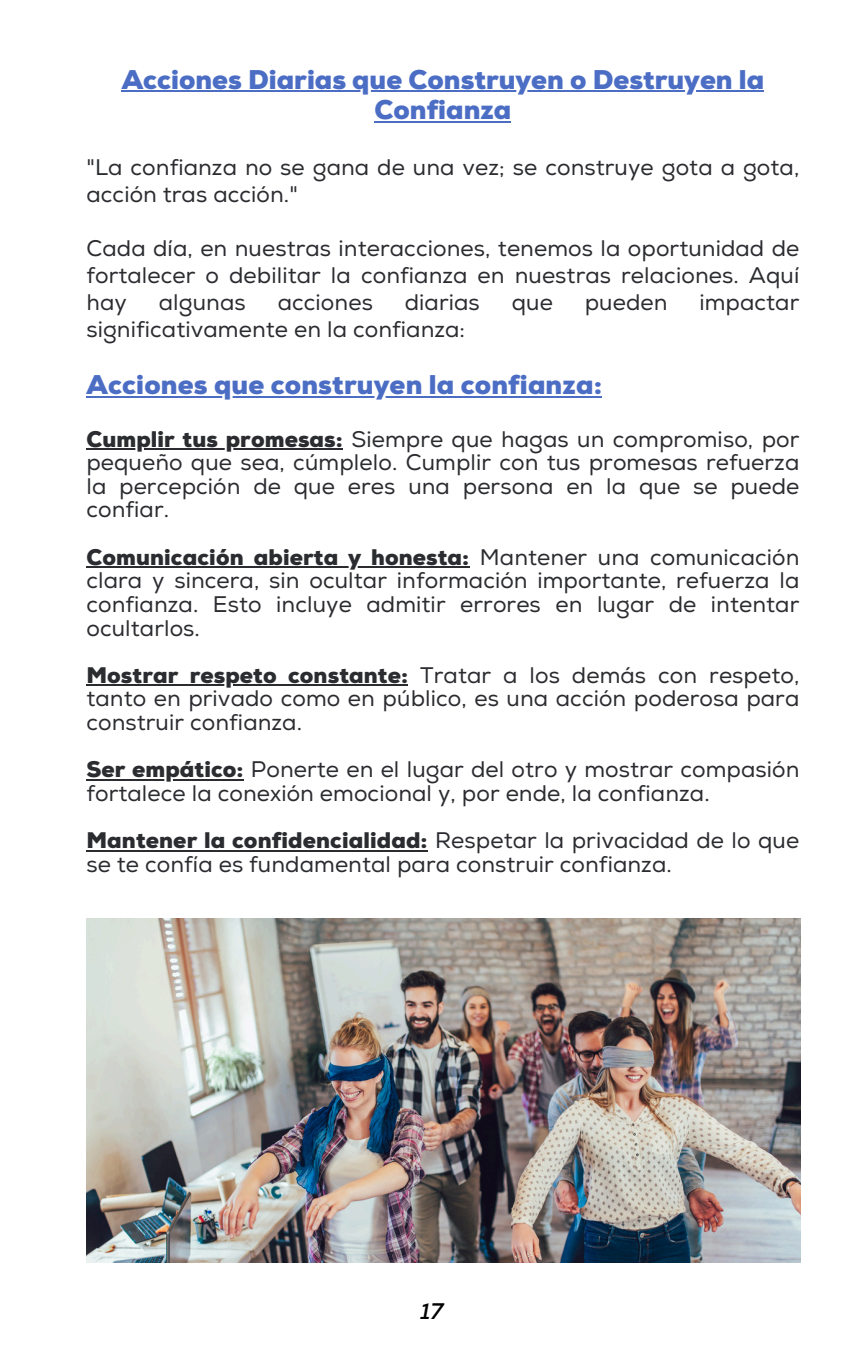
<style>
.page{position:relative;width:864px;height:1350px;background:#fff}
.page>*{position:absolute;margin:0;border:0;box-sizing:border-box;transform-origin:0 0}
.t1{font:900 27px/30.4px "Nexa";color:#4b6dc4;text-align:center}
.t2{font:22.5px/23.6px "Nexa";letter-spacing:.005em;color:#2b2c30;text-align:justify}
.t3{font:900 22.5px "Nexa";letter-spacing:.005em;color:#2b2c30}
.t4{font:italic 700 22.5px "Nexa";color:#000}
.s1{font-weight:900}
.s2{font-weight:400}
</style>
<div class="page">
<hr style="left:122px;top:90px;width:642px;height:2px;background:#4b6dc4">
<hr style="left:375px;top:121px;width:136px;height:2px;background:#4b6dc4">
<hr style="left:86px;top:396px;width:516px;height:2px;background:#4b6dc4">
<hr style="left:86px;top:448px;width:106px;height:2px;background:#2b2c30">
<hr style="left:192px;top:448px;width:151px;height:2px;background:#2b2c30">
<hr style="left:86px;top:566px;width:111px;height:2px;background:#2b2c30">
<hr style="left:197px;top:566px;width:164px;height:2px;background:#2b2c30">
<hr style="left:361px;top:566px;width:108px;height:2px;background:#2b2c30">
<hr style="left:86px;top:684px;width:322px;height:2px;background:#2b2c30">
<hr style="left:86px;top:779px;width:158px;height:2px;background:#2b2c30">
<hr style="left:86px;top:850px;width:342px;height:2px;background:#2b2c30">
<img style="left:86px;top:919px;width:714px;height:344px">
<h1 class="t1" style="left:122px;top:65px;width:644px">Acciones Diarias que Construyen o Destruyen la<br>Confianza</h1>
<p class="t2" style="left:86px;top:154px;width:714px;line-height:27px">"La confianza no se gana de una vez; se construye gota a gota, acción tras acción."</p>
<p class="t2" style="left:86px;top:235px;width:714px;line-height:27px">Cada día, en nuestras interacciones, tenemos la oportunidad de fortalecer o debilitar la confianza en nuestras relaciones. Aquí hay</p>
<p class="t2" style="left:159px;top:291px;width:88px">algunas</p>
<p class="t2" style="left:278px;top:291px;width:97px">acciones</p>
<p class="t2" style="left:405px;top:291px;width:77px">diarias</p>
<p class="t2" style="left:512px;top:291px;width:43px">que</p>
<p class="t2" style="left:585px;top:291px;width:84px">pueden</p>
<p class="t2" style="left:699px;top:291px;width:101px">impactar</p>
<p class="t2" style="left:86px;top:318px;width:380px">significativamente en la confianza:</p>
<h1 class="t1" style="left:86px;top:371px;width:517px">Acciones que construyen la confianza:</h1>
<p class="t2" style="left:86px;top:428px;width:714px"><span class="s1">Cumplir tus promesas:</span> Siempre que hagas un compromiso, por</p>
<p class="t2" style="left:86px;top:451px;width:714px">pequeño que sea, cúmplelo. Cumplir con tus promesas refuerza la percepción de que eres una persona en la que se puede confiar.</p>
<p class="t3" style="left:86px;top:544px;width:715px">Comunicación abierta y honesta: <span class="s2">Mantener una comunicación</span></p>
<p class="t2" style="left:86px;top:569px;width:714px">clara y sincera, sin ocultar información importante, refuerza la confianza. Esto incluye admitir errores en lugar de intentar ocultarlos.</p>
<p class="t2" style="left:86px;top:664px;width:714px"><span class="s1">Mostrar respeto constante:</span> Tratar a los demás con respeto, tanto en privado como en público, es una acción poderosa para construir confianza.</p>
<p class="t2" style="left:86px;top:758px;width:714px"><span class="s1">Ser empático:</span> Ponerte en el lugar del otro y mostrar compasión fortalece la conexión emocional y, por ende, la confianza.</p>
<p class="t2" style="left:86px;top:829px;width:714px"><span class="s1">Mantener la confidencialidad:</span> Respetar la privacidad de lo que se te confía es fundamental para construir confianza.</p>
<p class="t4" style="left:421px;top:1298px;width:24px">17</p>
</div>
